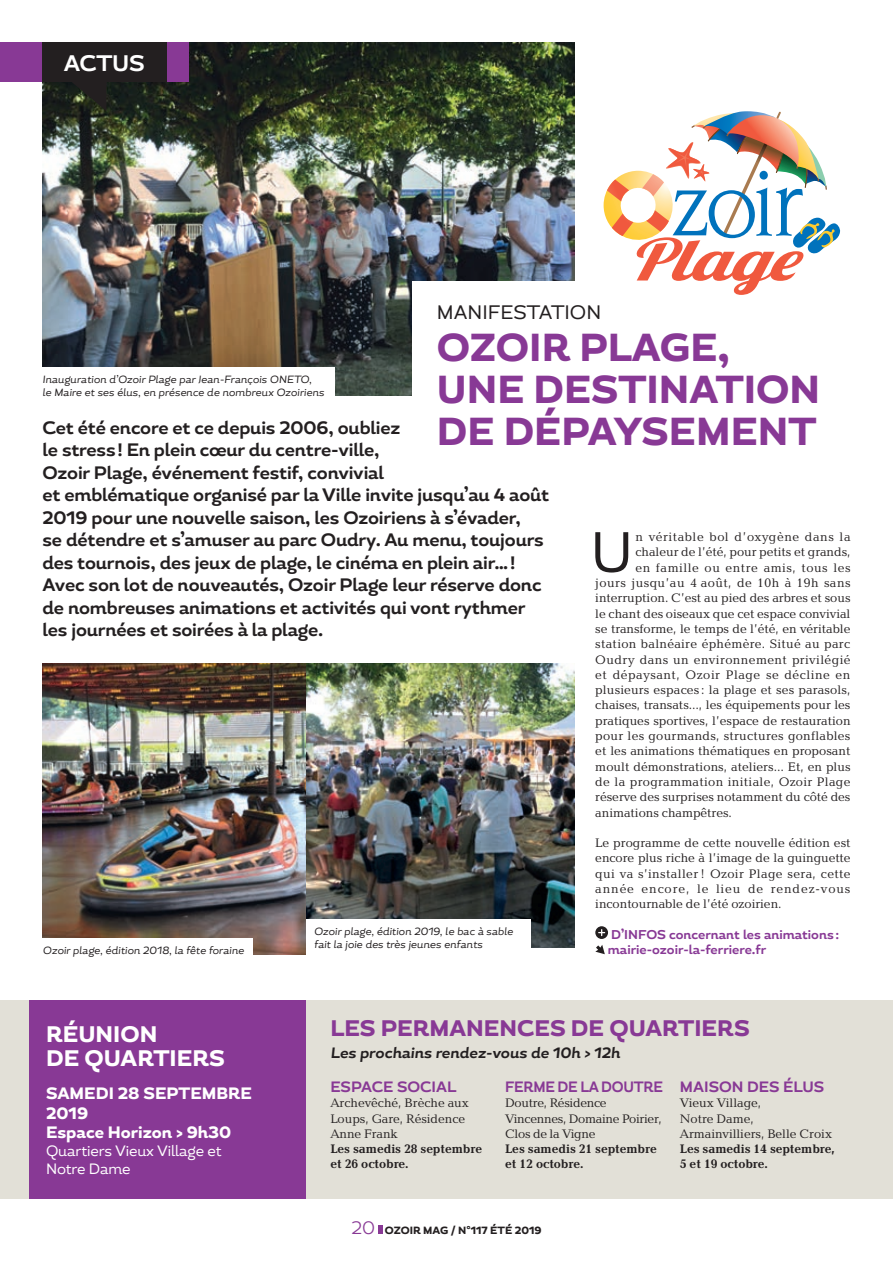
<style>
.page{position:relative;width:893px;height:1263px;background:#fff}
.page>*{position:absolute;margin:0;border:0;box-sizing:border-box;transform-origin:0 0}
.t1{font:56.4px "Magallanes";color:#231f20}
.t2{font:800 39px/42px "Magallanes";color:#883995}
.t3{font:800 22.5px "Magallanes";color:#883995}
.t4{font:800 22.5px/24px "Magallanes";color:#fff}
.t5{font:700 22.5px "Magallanes";letter-spacing:-.01em;color:#fff}
.t6{font:19.5px "Magallanes";color:#231f20}
.t7{font:700 18px/22.5px "Magallanes";letter-spacing:-.01em;color:#231f20}
.t8{font:800 16.5px/19.8px "Magallanes";color:#fff}
.t9{font:15px/18px "Magallanes";letter-spacing:-.01em;color:#fff}
.t10{font:italic 700 15px "Magallanes";color:#231f20}
.t11{font:700 15px "Magallanes";color:#883995}
.t12{font:700 15px "Magallanes";letter-spacing:-.02em;color:#883995;scale:.93 1}
.t13{font:12.75px/15.3px "Baltica";color:#231f20}
.t14{font:700 12.75px/15.3px "Baltica";color:#231f20}
.t15{font:12.75px "Baltica";letter-spacing:.045em;color:#231f20}
.t16{font:12.75px "Baltica";letter-spacing:.025em;color:#231f20}
.t17{font:700 12.75px/15.3px "Magallanes";color:#883995}
.t18{font:12.75px/15.3px "Baltica";letter-spacing:-.02em;color:#231f20}
.t19{font:12.75px "Baltica";letter-spacing:.02em;color:#231f20}
.t20{font:12.75px "Baltica";letter-spacing:.035em;color:#231f20}
.t21{font:12.75px "Baltica";letter-spacing:.04em;color:#231f20}
.t22{font:italic 10.5px/12.6px "Magallanes";color:#231f20}
.t23{font:800 10.5px "Magallanes";color:#231f20}
.s1{font-weight:300;font-size:18px;color:#883995}
</style>
<div class="page">
<img style="left:306px;top:663px;width:268px;height:285px">
<img style="left:43px;top:663px;width:263px;height:291px">
<div style="left:0;top:1000px;width:893px;height:199px;background:#e2e0d7"></div>
<div style="left:30px;top:1000px;width:276px;height:199px;background:#883995"></div>
<svg style="left:595px;top:926px;width:13px;height:13px"></svg>
<svg style="left:598px;top:929px;width:7px;height:7px"></svg>
<svg style="left:595px;top:945px;width:10px;height:9px"></svg>
<img style="left:43px;top:43px;width:531px;height:353px">
<div style="left:412px;top:281px;width:470px;height:190px;background:#fff"></div>
<svg style="left:604px;top:111px;width:236px;height:184px"></svg>
<div style="left:34px;top:938px;width:219px;height:25px;background:#fff"></div>
<div style="left:306px;top:919px;width:225px;height:37px;background:#fff"></div>
<div style="left:34px;top:367px;width:300px;height:37px;background:#fff"></div>
<div style="left:0;top:43px;width:43px;height:39px;background:#883995"></div>
<div style="left:167px;top:43px;width:22px;height:39px;background:#883995"></div>
<div style="left:43px;top:43px;width:124px;height:39px;background:#231f20"></div>
<svg style="left:59px;top:82px;width:48px;height:29px"></svg>
<svg style="left:378px;top:1225px;width:4px;height:9px"></svg>
<h3 class="t5" style="left:64px;top:49px;width:82px">ACTUS</h3>
<h3 class="t6" style="left:437px;top:300px;width:166px">MANIFESTATION</h3>
<h2 class="t2" style="left:437px;top:329px;width:385px">OZOIR PLAGE,<br>UNE DESTINATION<br>DE DÉPAYSEMENT</h2>
<p class="t22" style="left:43px;top:373px;width:283px">Inauguration d’Ozoir Plage par Jean-François ONETO,<br>le Maire et ses élus, en présence de nombreux Ozoiriens</p>
<p class="t7" style="left:43px;top:417px;width:508px">Cet été encore et ce depuis 2006, oubliez<br>le stress! En plein cœur du centre-ville,<br>Ozoir Plage, événement festif, convivial<br>et emblématique organisé par la Ville invite jusqu’au 4 août 2019 pour une nouvelle saison, les Ozoiriens à s’évader,<br>se détendre et s’amuser au parc Oudry. Au menu, toujours des tournois, des jeux de plage, le cinéma en plein air… !<br>Avec son lot de nouveautés, Ozoir Plage leur réserve donc de nombreuses animations et activités qui vont rythmer les journées et soirées à la plage.</p>
<h1 class="t1" style="left:590px;top:517px;width:44px">U</h1>
<p class="t15" style="left:635px;top:529px;width:217px">n véritable bol d’oxygène dans la</p>
<p class="t13" style="left:635px;top:545px;width:217px">chaleur de l’été, pour petits et grands,</p>
<p class="t15" style="left:635px;top:559px;width:217px">en famille ou entre amis, tous les</p>
<p class="t21" style="left:595px;top:575px;width:257px">jours jusqu’au 4 août, de 10h à 19h sans</p>
<p class="t13" style="left:595px;top:591px;width:257px">interruption. C’est au pied des arbres et sous</p>
<p class="t13" style="left:595px;top:606px;width:257px">le chant des oiseaux que cet espace convivial</p>
<p class="t13" style="left:595px;top:621px;width:257px">se transforme, le temps de l’été, en véritable</p>
<p class="t16" style="left:595px;top:636px;width:257px">station balnéaire éphémère. Situé au parc</p>
<p class="t20" style="left:595px;top:651px;width:257px">Oudry dans un environnement privilégié</p>
<p class="t15" style="left:595px;top:667px;width:257px">et dépaysant, Ozoir Plage se décline en</p>
<p class="t13" style="left:595px;top:683px;width:257px">plusieurs espaces : la plage et ses parasols,</p>
<p class="t13" style="left:595px;top:698px;width:257px">chaises, transats…, les équipements pour les</p>
<p class="t13" style="left:595px;top:713px;width:257px">pratiques sportives, l’espace de restauration</p>
<p class="t19" style="left:595px;top:728px;width:257px">pour les gourmands, structures gonflables</p>
<p class="t13" style="left:595px;top:744px;width:257px">et les animations thématiques en proposant</p>
<p class="t13" style="left:595px;top:759px;width:257px">moult démonstrations, ateliers… Et, en plus</p>
<p class="t16" style="left:595px;top:774px;width:257px">de la programmation initiale, Ozoir Plage</p>
<p class="t13" style="left:595px;top:790px;width:257px">réserve des surprises notamment du côté des</p>
<p class="t13" style="left:595px;top:805px;width:138px">animations champêtres.</p>
<p class="t13" style="left:595px;top:836px;width:257px;text-align:justify">Le programme de cette nouvelle édition est encore plus riche à l’image de la guinguette qui va s’installer ! Ozoir Plage sera, cette année encore, le lieu de rendez-vous incontournable de l’été ozoirien.</p>
<p class="t17" style="left:608px;top:927px;width:233px">D’INFOS concernant les animations : mairie-ozoir-la-ferriere.fr</p>
<p class="t22" style="left:314px;top:925px;width:201px">Ozoir plage, édition 2019, le bac à sable fait la joie des très jeunes enfants</p>
<p class="t22" style="left:43px;top:944px;width:203px">Ozoir plage, édition 2018, la fête foraine</p>
<h3 class="t4" style="left:46px;top:1023px;width:180px">RÉUNION<br>DE QUARTIERS</h3>
<p class="t8" style="left:46px;top:1084px;width:207px">SAMEDI 28 SEPTEMBRE<br>2019<br>Espace Horizon &gt; 9h30</p>
<p class="t9" style="left:46px;top:1142px;width:177px">Quartiers Vieux Village et<br>Notre Dame</p>
<h3 class="t3" style="left:330px;top:1013px;width:421px">LES PERMANENCES DE QUARTIERS</h3>
<p class="t10" style="left:330px;top:1044px;width:291px">Les prochains rendez-vous de 10h &gt; 12h</p>
<p class="t11" style="left:330px;top:1077px;width:128px">ESPACE SOCIAL</p>
<p class="t13" style="left:330px;top:1096px;width:140px">Archevêché, Brèche aux<br>Loups, Gare, Résidence<br>Anne Frank</p>
<p class="t14" style="left:330px;top:1142px;width:153px">Les samedis 28 septembre et 26 octobre.</p>
<p class="t12" style="left:505px;top:1077px;width:171px">FERME DE LA DOUTRE</p>
<p class="t18" style="left:505px;top:1096px;width:158px">Doutre, Résidence<br>Vincennes, Domaine Poirier,<br>Clos de la Vigne</p>
<p class="t14" style="left:505px;top:1142px;width:153px">Les samedis 21 septembre et 12 octobre.</p>
<p class="t11" style="left:680px;top:1077px;width:146px">MAISON DES ÉLUS</p>
<p class="t13" style="left:680px;top:1096px;width:154px">Vieux Village,<br>Notre Dame,<br>Armainvilliers, Belle Croix</p>
<p class="t14" style="left:680px;top:1142px;width:156px">Les samedis 14 septembre,<br>5 et 19 octobre.</p>
<p class="t23" style="left:351px;top:1224px;width:192px"><span class="s1">20</span> OZOIR MAG / N°117 ÉTÉ 2019</p>
</div>
